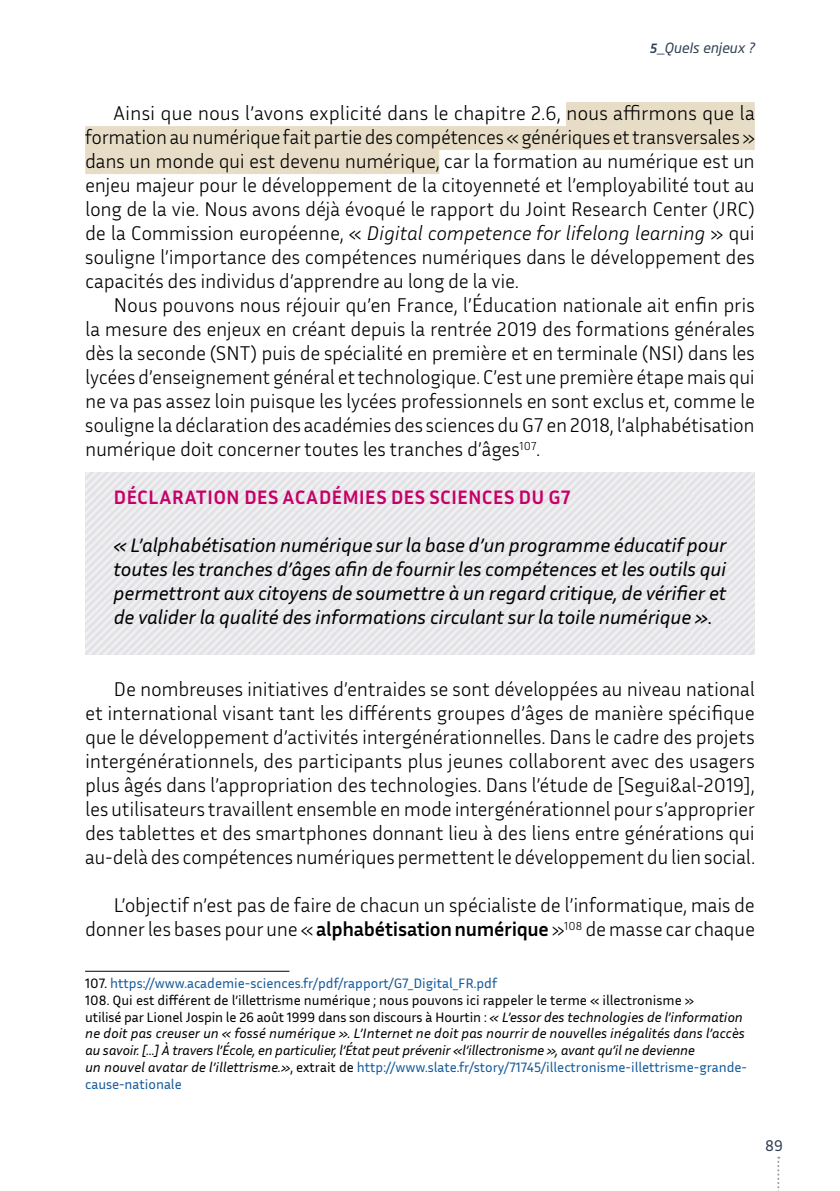
<style>
.page{position:relative;width:840px;height:1191px;background:#fff}
.page>*{position:absolute;margin:0;border:0;box-sizing:border-box;transform-origin:0 0}
.t1{font:300 20px/24px "Inria Sans";letter-spacing:-.01em;color:#000;text-align:justify}
.t2{font:italic 20px/24px "Inria Sans";letter-spacing:-.015em;color:#000;text-align:justify}
.t3{font:700 20px "Inria Sans";letter-spacing:.01em;color:#c50067}
.t4{font:16px "Inria Sans";color:#314054}
.t5{font:italic 14px/16.8px "Inria Sans";letter-spacing:-.005em;color:#000}
.t6{font:italic 14px "Neo Sans Std";color:#314054}
.s1{font-family:"Inria Sans";font-weight:700}
.s2{font-style:italic}
.s3{font-style:normal}
.s4{font-weight:700}
.s5{font-style:normal;color:#165b9a}
</style>
<div class="page">
<svg style="left:777px;top:1157px;width:1px;height:34px"></svg>
<div style="left:565px;top:102px;width:189px;height:24px;background:#e7ddc7"></div>
<div style="left:85px;top:126px;width:669px;height:24px;background:#e7ddc7"></div>
<div style="left:85px;top:150px;width:354px;height:24px;background:#e7ddc7"></div>
<div style="left:85px;top:472px;width:669px;height:183px;background:#eae9ec"></div>
<hr style="left:85px;top:970px;width:204px;height:1px;background:#000">
<p class="t6" style="left:650px;top:39px;width:106px"><span class="s1">5</span>_Quels enjeux ?</p>
<p class="t1" style="left:85px;top:100px;width:671px;text-indent:28px">Ainsi que nous l’avons explicité dans le chapitre 2.6, nous affirmons que la formation au numérique fait partie des compétences « génériques et transversales » dans un monde qui est devenu numérique, car la formation au numérique est un enjeu majeur pour le développement de la citoyenneté et l’employabilité tout au long de la vie. Nous avons déjà évoqué le rapport du Joint Research Center (JRC) de la Commission européenne, « <span class="s2">Digital competence for lifelong learning</span> » qui souligne l’importance des compétences numériques dans le développement des capacités des individus d’apprendre au long de la vie.</p>
<p class="t1" style="left:85px;top:292px;width:671px;text-indent:28px">Nous pouvons nous réjouir qu’en France, l’Éducation nationale ait enfin pris la mesure des enjeux en créant depuis la rentrée 2019 des formations générales dès la seconde (SNT) puis de spécialité en première et en terminale (NSI) dans les lycées d’enseignement général et technologique. C’est une première étape mais qui ne va pas assez loin puisque les lycées professionnels en sont exclus et, comme le souligne la déclaration des académies des sciences du G7 en 2018, l’alphabétisation numérique doit concerner toutes les tranches d’âges<sup>107</sup>.</p>
<p class="t3" style="left:113px;top:484px;width:458px">DÉCLARATION DES ACADÉMIES DES SCIENCES DU G7</p>
<p class="t2" style="left:113px;top:533px;width:614px">« L’alphabétisation numérique sur la base d’un programme éducatif pour toutes les tranches d’âges afin de fournir les compétences et les outils qui permettront aux citoyens de soumettre à un regard critique, de vérifier et de valider la qualité des informations circulant sur la toile numérique »<span class="s3">.</span></p>
<p class="t1" style="left:85px;top:676px;width:671px;text-indent:28px">De nombreuses initiatives d’entraides se sont développées au niveau national et international visant tant les différents groupes d’âges de manière spécifique que le développement d’activités intergénérationnelles. Dans le cadre des projets intergénérationnels, des participants plus jeunes collaborent avec des usagers plus âgés dans l’appropriation des technologies. Dans l’étude de [Segui&amp;al-2019], les utilisateurs travaillent ensemble en mode intergénérationnel pour s’approprier des tablettes et des smartphones donnant lieu à des liens entre générations qui au-delà des compétences numériques permettent le développement du lien social.</p>
<p class="t1" style="left:85px;top:892px;width:670px;text-align:right">L’objectif n’est pas de faire de chacun un spécialiste de l’informatique, mais de donner les bases pour une « <span class="s4">alphabétisation numérique</span> »<sup>108</sup> de masse car chaque</p>
<p class="t5" style="left:85px;top:974px;width:663px"><span class="s3">107.</span> <span class="s5">https://www.academie-sciences.fr/pdf/rapport/G7_Digital_FR.pdf<br></span><span class="s3">108. Qui est différent de l’illettrisme numérique ; nous pouvons ici rappeler le terme « illectronisme »<br>utilisé par Lionel Jospin le 26 août 1999 dans son discours à Hourtin :</span> « L’essor des technologies de l’information ne doit pas creuser un « fossé numérique ». L’Internet ne doit pas nourrir de nouvelles inégalités dans l’accès au savoir. […] À travers l’École, en particulier, l’État peut prévenir «l’illectronisme », avant qu’il ne devienne<br>un nouvel avatar de l’illettrisme.»<span class="s3">, extrait de</span> <span class="s5">http://www.slate.fr/story/71745/illectronisme-illettrisme-grande&shy;cause-nationale</span></p>
<p class="t4" style="left:764px;top:1135px;width:19px">89</p>
</div>
